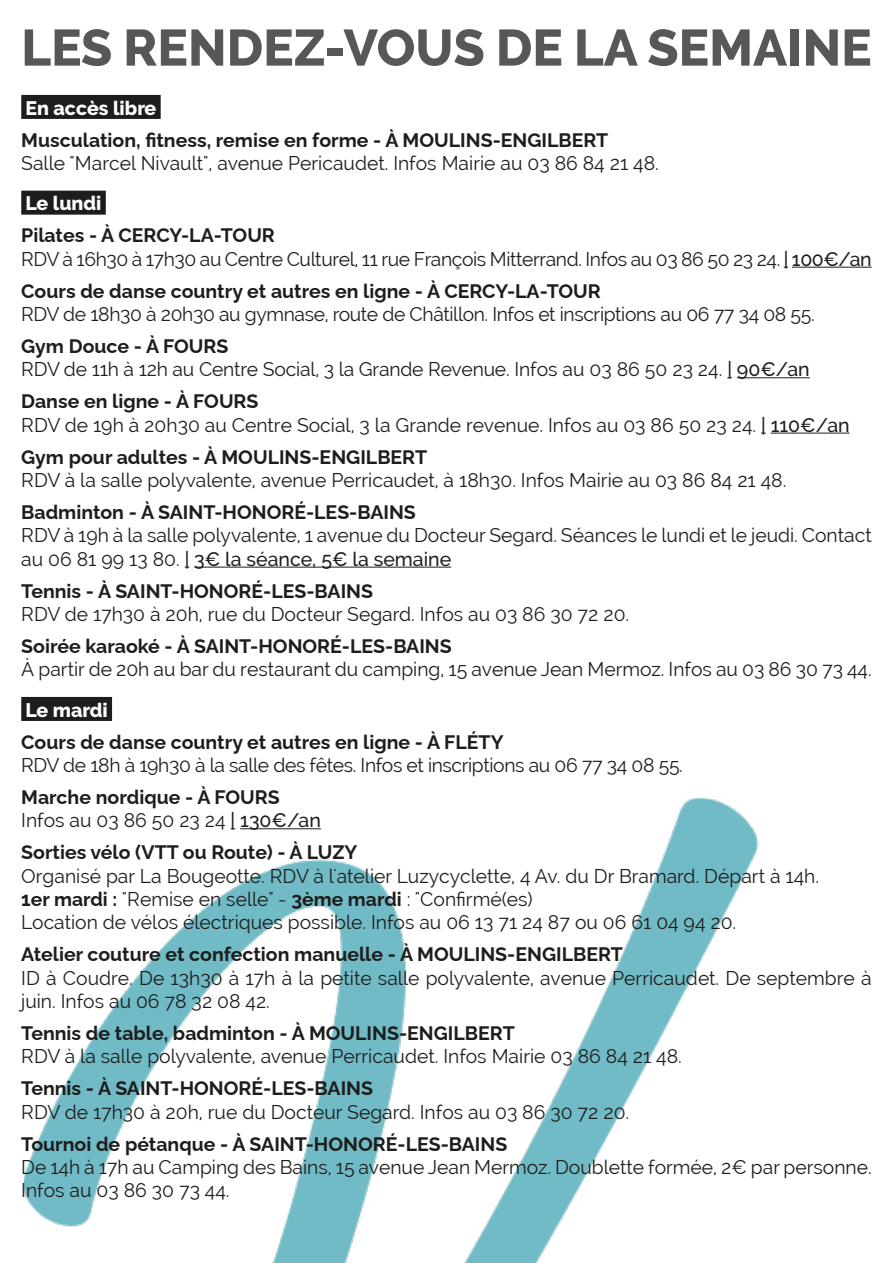
<style>
.page{position:relative;width:893px;height:1263px;background:#fff}
.page>*{position:absolute;margin:0;border:0;box-sizing:border-box;transform-origin:0 0}
.t1{font:800 51px "Raleway";color:#575756}
.t2{font:19.5px/23.4px "Raleway";color:#1d1d1b}
.t3{font:700 19.5px/23.4px "Raleway";color:#1d1d1b}
.t4{font:19.5px/23.4px "Raleway";letter-spacing:-.02em;color:#1d1d1b}
.t5{font:800 19.5px "Raleway";color:#fff}
.s1{font-weight:700}
.s2{font-weight:500}
.s3{font-weight:400}
</style>
<div class="page">
<img style="left:23px;top:798px;width:736px;height:464px">
<div style="left:21px;top:95px;width:140px;height:24px;background:#1d1d1b"></div>
<div style="left:21px;top:191px;width:85px;height:24px;background:#1d1d1b"></div>
<hr style="left:792px;top:267px;width:80px;height:1px;background:#1d1d1b">
<hr style="left:737px;top:377px;width:73px;height:1px;background:#1d1d1b">
<hr style="left:771px;top:433px;width:79px;height:1px;background:#1d1d1b">
<hr style="left:194px;top:567px;width:257px;height:1px;background:#1d1d1b">
<div style="left:21px;top:697px;width:91px;height:24px;background:#1d1d1b"></div>
<hr style="left:240px;top:828px;width:81px;height:1px;background:#1d1d1b">
<h1 class="t1" style="left:21px;top:19px;width:852px">LES RENDEZ-VOUS DE LA SEMAINE</h1>
<p class="t5" style="left:26px;top:97px;width:132px">En accès libre</p>
<p class="t3" style="left:21px;top:126px;width:589px">Musculation, fitness, remise en forme - À MOULINS-ENGILBERT</p>
<p class="t2" style="left:21px;top:151px;width:639px">Salle "Marcel Nivault", avenue Pericaudet. Infos Mairie au 03 86 84 21 48.</p>
<p class="t5" style="left:26px;top:192px;width:78px">Le lundi</p>
<p class="t4" style="left:21px;top:224px;width:852px"><span class="s1">Pilates - À CERCY-LA-TOUR<br></span>RDV à 16h30 à 17h30 au Centre Culturel, 11 rue François Mitterrand. Infos au 03 86 50 23 24. <span class="s2">| 100€/an</span></p>
<p class="t3" style="left:21px;top:277px;width:581px">Cours de danse country et autres en ligne - À CERCY-LA-TOUR</p>
<p class="t4" style="left:21px;top:302px;width:795px">RDV de 18h30 à 20h30 au gymnase, route de Châtillon. Infos et inscriptions au 06 77 34 08 55.</p>
<p class="t2" style="left:21px;top:334px;width:790px"><span class="s1">Gym Douce - À FOURS<br></span>RDV de 11h à 12h au Centre Social, 3 la Grande Revenue. Infos au 03 86 50 23 24. <span class="s2">| 90€/an</span></p>
<p class="t2" style="left:21px;top:390px;width:830px"><span class="s1">Danse en ligne - À FOURS<br></span>RDV de 19h à 20h30 au Centre Social, 3 la Grande revenue. Infos au 03 86 50 23 24. <span class="s2">| 110€/an</span></p>
<p class="t3" style="left:21px;top:443px;width:407px">Gym pour adultes - À MOULINS-ENGILBERT</p>
<p class="t2" style="left:21px;top:468px;width:767px">RDV à la salle polyvalente, avenue Perricaudet, à 18h30. Infos Mairie au 03 86 84 21 48.</p>
<p class="t3" style="left:21px;top:498px;width:396px">Badminton - À SAINT-HONORÉ-LES-BAINS</p>
<p class="t2" style="left:21px;top:524px;width:852px">RDV à 19h à la salle polyvalente, 1 avenue du Docteur Segard. Séances le lundi et le jeudi. Contact au 06 81 99 13 80. <span class="s2">| 3€ la séance, 5€ la semaine</span></p>
<p class="t3" style="left:21px;top:577px;width:353px">Tennis - À SAINT-HONORÉ-LES-BAINS</p>
<p class="t2" style="left:21px;top:602px;width:609px">RDV de 17h30 à 20h, rue du Docteur Segard. Infos au 03 86 30 72 20.</p>
<p class="t3" style="left:21px;top:632px;width:432px">Soirée karaoké - À SAINT-HONORÉ-LES-BAINS</p>
<p class="t2" style="left:21px;top:658px;width:852px">À partir de 20h au bar du restaurant du camping, 15 avenue Jean Mermoz. Infos au 03 86 30 73 44.</p>
<p class="t5" style="left:26px;top:699px;width:84px">Le mardi</p>
<p class="t3" style="left:21px;top:728px;width:484px">Cours de danse country et autres en ligne - À FLÉTY</p>
<p class="t4" style="left:21px;top:753px;width:663px">RDV de 18h à 19h30 à la salle des fêtes. Infos et inscriptions au 06 77 34 08 55.</p>
<p class="t3" style="left:21px;top:783px;width:301px">Marche nordique - À FOURS<br><span class="s3">Infos au 03 86 50 23 24</span> <span class="s2">| 130€/an</span></p>
<p class="t3" style="left:21px;top:839px;width:338px">Sorties vélo (VTT ou Route) - À LUZY</p>
<p class="t2" style="left:21px;top:864px;width:799px">Organisé par La Bougeotte. RDV à l'atelier Luzycyclette, 4 Av. du Dr Bramard. Départ à 14h.<br><span class="s1">1er mardi :</span> "Remise en selle" - <span class="s1">3ème mardi</span> : "Confirmé(es)<br>Location de vélos électriques possible. Infos au 06 13 71 24 87 ou 06 61 04 94 20.</p>
<p class="t3" style="left:21px;top:941px;width:603px">Atelier couture et confection manuelle - À MOULINS-ENGILBERT</p>
<p class="t2" style="left:21px;top:966px;width:852px">ID à Coudre. De 13h30 à 17h à la petite salle polyvalente, avenue Perricaudet. De septembre à juin. Infos au 06 78 32 08 42.</p>
<p class="t3" style="left:21px;top:1019px;width:495px">Tennis de table, badminton - À MOULINS-ENGILBERT</p>
<p class="t2" style="left:21px;top:1045px;width:662px">RDV à la salle polyvalente, avenue Perricaudet. Infos Mairie 03 86 84 21 48.</p>
<p class="t3" style="left:21px;top:1075px;width:353px">Tennis - À SAINT-HONORÉ-LES-BAINS</p>
<p class="t2" style="left:21px;top:1100px;width:609px">RDV de 17h30 à 20h, rue du Docteur Segard. Infos au 03 86 30 72 20.</p>
<p class="t3" style="left:21px;top:1130px;width:488px">Tournoi de pétanque - À SAINT-HONORÉ-LES-BAINS</p>
<p class="t2" style="left:21px;top:1155px;width:852px">De 14h à 17h au Camping des Bains, 15 avenue Jean Mermoz. Doublette formée, 2€ par personne.<br>Infos au 03 86 30 73 44.</p>
</div>
